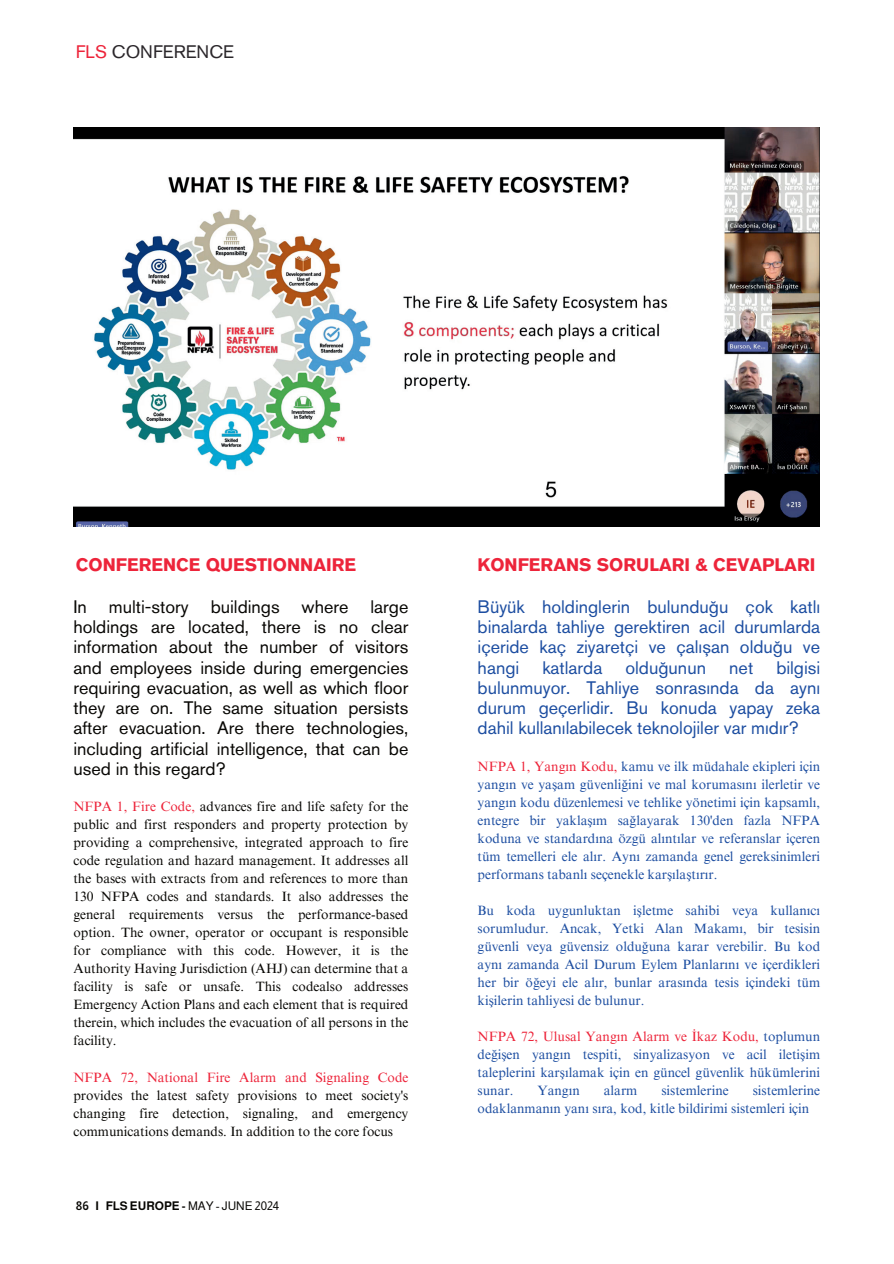
<style>
.page{position:relative;width:894px;height:1264px;background:#fff}
.page>*{position:absolute;margin:0;border:0;box-sizing:border-box;transform-origin:0 0}
.t1{font:18px/20.2px ".F0 x 4 f 29 b 38";color:#080704;text-align:justify}
.t2{font:18px/20.2px ".F0 x 4 f 29 b 38";color:#1d4ea1;text-align:justify}
.t3{font:18px ".F0 x 4 bbad 58";color:#ed243a}
.t4{font:18px ".F0 x 4 f 29 b 38";color:#2a262a}
.t5{font:13.5px/18px "Times NRMT Pro";color:#1d4ea1;text-align:justify}
.t6{font:13.5px/18px "Times NRMT Pro";color:#080704;text-align:justify}
.t7{font:13.5px "Times NRMT Pro";color:#ed243a}
.t8{font:700 12px "Almarai";color:#080704}
.s1{color:#ed243a}
.s2{font-weight:400}
</style>
<div class="page">
<img style="left:73px;top:127px;width:746px;height:400px">
<h1 class="t4" style="left:76px;top:45px;width:160px"><span class="s1">FLS</span> CONFERENCE</h1>
<h1 class="t3" style="left:76px;top:554px;width:282px">CONFERENCE QUESTIONNAIRE</h1>
<h1 class="t3" style="left:477px;top:554px;width:339px">KONFERANS SORULARI &amp; CEVAPLARI</h1>
<p class="t1" style="left:73px;top:598px;width:336px">In multi-story buildings where large holdings are located, there is no clear information about the number of visitors and employees inside during emergencies requiring evacuation, as well as which floor they are on. The same situation persists after evacuation. Are there technologies, including artificial intelligence, that can be used in this regard?</p>
<h1 class="t2" style="left:477px;top:598px;width:344px">Büyük holdinglerin bulunduğu çok katlı binalarda tahliye gerektiren acil durumlarda içeride kaç ziyaretçi ve çalışan olduğu ve hangi</h1>
<h1 class="t2" style="left:477px;top:659px;width:344px;text-indent:299px">bilgisi bulunmuyor. Tahliye sonrasında da aynı durum geçerlidir. Bu konuda yapay zeka dahil kullanılabilecek teknolojiler var mıdır?</h1>
<h1 class="t2" style="left:542px;top:659px;width:61px">katlarda</h1>
<h1 class="t2" style="left:625px;top:659px;width:82px">olduğunun</h1>
<h1 class="t2" style="left:729px;top:659px;width:25px">net</h1>
<p class="t5" style="left:477px;top:757px;width:344px"><span class="s1">NFPA 1, Yangın Kodu,</span> kamu ve ilk müdahale ekipleri için yangın ve yaşam güvenliğini ve mal korumasını ilerletir ve yangın kodu düzenlemesi ve tehlike yönetimi için kapsamlı, entegre bir yaklaşım sağlayarak 130'den fazla NFPA koduna ve standardına özgü alıntılar ve referanslar içeren tüm temelleri ele alır. Aynı zamanda genel gereksinimleri performans tabanlı seçenekle karşılaştırır.</p>
<p class="t5" style="left:477px;top:901px;width:344px">Bu koda uygunluktan işletme sahibi veya kullanıcı sorumludur. Ancak, Yetki Alan Makamı, bir tesisin güvenli veya güvensiz olduğuna karar verebilir. Bu kod aynı zamanda Acil Durum Eylem Planlarını ve içerdikleri her bir öğeyi ele alır, bunlar arasında tesis içindeki tüm kişilerin tahliyesi de bulunur.</p>
<p class="t5" style="left:477px;top:1027px;width:344px"><span class="s1">NFPA 72, Ulusal Yangın Alarm ve İkaz Kodu,</span> toplumun değişen yangın tespiti, sinyalizasyon ve acil iletişim taleplerini karşılamak için en güncel güvenlik hükümlerini sunar.</p>
<p class="t6" style="left:73px;top:798px;width:336px"><span class="s1">NFPA 1, Fire Code,</span> advances fire and life safety for the public and first responders and property protection by providing a comprehensive, integrated approach to fire code regulation and hazard management. It addresses all the bases with extracts from and references to more than 130 NFPA codes and standards. It also addresses the general requirements versus the performance-based option. The owner, operator or occupant is responsible for compliance with this code. However, it is the Authority Having Jurisdiction (AHJ) can determine that a facility is safe or unsafe. This codealso addresses Emergency Action Plans and each element that is required therein, which includes the evacuation of all persons in the facility.</p>
<p class="t7" style="left:73px;top:1068px;width:336px">NFPA 72, National Fire Alarm and Signaling Code</p>
<p class="t6" style="left:73px;top:1086px;width:336px">provides the latest safety provisions to meet society's changing fire detection, signaling, and emergency communications demands. In addition to the core focus</p>
<p class="t5" style="left:477px;top:1081px;width:344px;text-indent:275px">sistemlerine odaklanmanın yanı sıra, kod, kitle bildirimi sistemleri için</p>
<p class="t5" style="left:537px;top:1081px;width:44px">Yangın</p>
<p class="t5" style="left:603px;top:1081px;width:35px">alarm</p>
<p class="t5" style="left:661px;top:1081px;width:69px">sistemlerine</p>
<p class="t8" style="left:76px;top:1196px;width:205px">86 I FLS EURO PE - <span class="s2">MAY - JUNE 2024</span></p>
</div>
